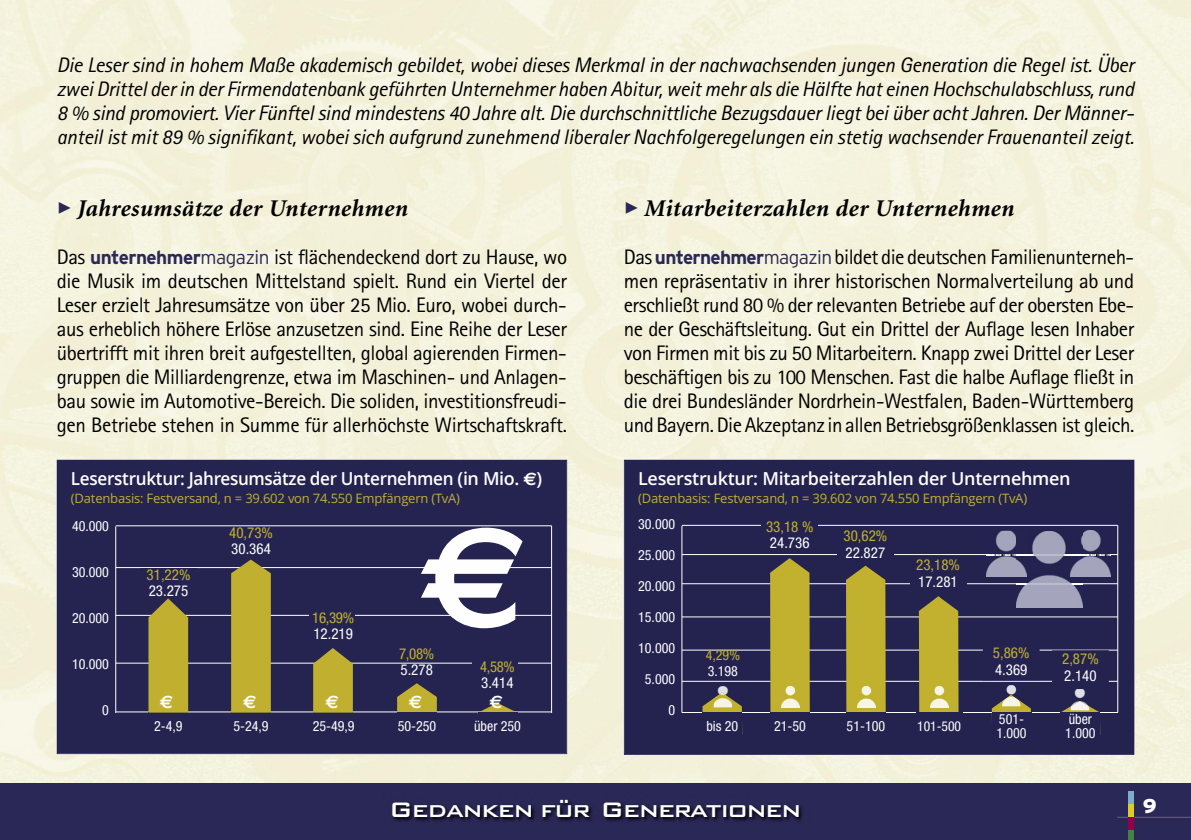
<style>
.page{position:relative;width:1191px;height:840px;background:#fff}
.page>*{position:absolute;margin:0;border:0;box-sizing:border-box;transform-origin:0 0}
.t1{font:700 144.2px "Euro Sans";color:#fefefe}
.t2{font:500 28px "Bank Gothic BT";letter-spacing:-.04em;color:#fff}
.t3{font:italic 700 24px "Minion";letter-spacing:.015em;color:#000}
.t4{font:21px/24px "Rotis Sans Serif";letter-spacing:-.015em;color:#000;text-align:justify}
.t5{font:italic 21px/24px "Rotis Sans Serif";letter-spacing:-.015em;color:#000}
.t6{font:900 20px "Interstate";color:#fff}
.t7{font:600 18px "Open Sans";letter-spacing:-.015em;color:#fefefe;scale:.95 1}
.t8{font:600 18px "Open Sans";letter-spacing:-.015em;color:#fefefe}
.t9{font:700 18px "Euro Sans";color:#fefefe}
.t10{font:condensed 15px/16.4px "Helvetica Neue";color:#c1b12f}
.t11{font:condensed 15px/16px "Helvetica Neue";color:#c1b02f}
.t12{font:condensed 15px "Helvetica Neue";color:#fefefe}
.t13{font:condensed 14px/14px "Helvetica Neue";color:#fefefe}
.t14{font:condensed 14px/16px "Helvetica Neue";color:#c1b12f}
.t15{font:condensed 13.6px "Helvetica Neue";color:#fefefe}
.t16{font:13px "Open Sans";letter-spacing:-.015em;color:#c1b02f}
.t17{font:13px "Open Sans";letter-spacing:-.015em;color:#c1b12f}
.s1{font-family:"FF Dingbests";font-weight:400;font-style:normal;color:#2a2856}
.s2{font-family:"Interstate";font-weight:700;font-size:19px;color:#2a2856}
.s3{font-family:"Interstate";font-weight:300;font-size:19px;color:#2a2856}
.s4{font-family:"Euro Sans";font-weight:700}
.s5{color:#fefefe}
</style>
<div class="page">
<div style="left:0;top:0;width:1191px;height:782px;background:#f4f2dd"></div>
<div style="left:0;top:782px;width:1191px;height:57px;background:#2a2856"></div>
<div style="left:1128px;top:826px;width:6px;height:13px;background:#468043"></div>
<img style="left:392px;top:791px;width:799px;height:39px">
<div style="left:58px;top:460px;width:508px;height:292px;background:#252450"></div>
<div style="left:57px;top:459px;width:510px;height:294px;border:1px solid #252450"></div>
<hr style="left:116px;top:525px;width:436px;height:1px;background:#fefefe">
<hr style="left:116px;top:566px;width:436px;height:1px;background:#fefefe">
<hr style="left:551px;top:525px;width:1px;height:187px;background:#fefefe">
<hr style="left:115px;top:526px;width:1px;height:186px;background:#fefefe">
<hr style="left:116px;top:711px;width:436px;height:1px;background:#fefefe">
<svg style="left:397px;top:683px;width:40px;height:29px"></svg>
<hr style="left:116px;top:662px;width:436px;height:1px;background:#fefefe">
<div style="left:473px;top:657px;width:45px;height:36px;background:#252450"></div>
<svg style="left:478px;top:703px;width:39px;height:9px"></svg>
<hr style="left:116px;top:614px;width:436px;height:1px;background:#fefefe">
<svg style="left:313px;top:648px;width:40px;height:64px;background:#ac9d33"></svg>
<div style="left:309px;top:590px;width:46px;height:36px;background:#252450"></div>
<svg style="left:231px;top:559px;width:40px;height:153px;background:#b8a831"></svg>
<svg style="left:148px;top:598px;width:40px;height:114px;background:#b1a232"></svg>
<div style="left:625px;top:460px;width:508px;height:293px;background:#24234f"></div>
<div style="left:624px;top:459px;width:510px;height:295px;border:1px solid #24234f"></div>
<hr style="left:682px;top:680px;width:435px;height:1px;background:#fefefe">
<hr style="left:682px;top:649px;width:435px;height:1px;background:#fefefe">
<hr style="left:682px;top:616px;width:435px;height:1px;background:#fefefe">
<hr style="left:682px;top:583px;width:435px;height:1px;background:#fefefe">
<hr style="left:682px;top:553px;width:435px;height:1px;background:#fefefe">
<hr style="left:682px;top:524px;width:435px;height:1px;background:#fefefe">
<hr style="left:681px;top:525px;width:1px;height:187px;background:#fefefe">
<hr style="left:1117px;top:525px;width:1px;height:187px;background:#fefefe">
<hr style="left:682px;top:711px;width:435px;height:1px;background:#fefefe">
<svg style="left:702px;top:699px;width:40px;height:13px"></svg>
<img style="left:717px;top:686px;width:12px;height:6px">
<img style="left:713px;top:692px;width:19px;height:15px">
<div style="left:761px;top:517px;width:57px;height:19px;background:#24234f"></div>
<svg style="left:770px;top:558px;width:40px;height:154px;background:#b6a731"></svg>
<img style="left:781px;top:685px;width:18px;height:22px">
<svg style="left:846px;top:565px;width:39px;height:147px;background:#b7a831"></svg>
<img style="left:857px;top:685px;width:18px;height:22px">
<div style="left:837px;top:543px;width:56px;height:20px;background:#24234f"></div>
<div style="left:909px;top:572px;width:57px;height:20px;background:#24234f"></div>
<svg style="left:919px;top:596px;width:39px;height:116px;background:#b5a632"></svg>
<img style="left:930px;top:685px;width:18px;height:22px">
<svg style="left:991px;top:701px;width:40px;height:11px"></svg>
<img style="left:1006px;top:685px;width:11px;height:9px">
<img style="left:1002px;top:694px;width:18px;height:12px">
<div style="left:982px;top:644px;width:57px;height:19px;background:#24234f"></div>
<svg style="left:1060px;top:706px;width:40px;height:6px"></svg>
<div style="left:1052px;top:649px;width:56px;height:20px;background:#24234f"></div>
<div style="left:1052px;top:666px;width:56px;height:20px;background:#24234f"></div>
<img style="left:1074px;top:689px;width:11px;height:11px">
<img style="left:1070px;top:701px;width:19px;height:9px">
<img style="left:986px;top:553px;width:30px;height:23px">
<img style="left:995px;top:530px;width:71px;height:23px">
<img style="left:1081px;top:530px;width:29px;height:46px">
<img style="left:1016px;top:554px;width:66px;height:53px">
<img style="left:1016px;top:583px;width:66px;height:1px">
<img style="left:1026px;top:553px;width:44px;height:1px">
<img style="left:1016px;top:531px;width:10px;height:22px">
<svg style="left:1070px;top:553px;width:40px;height:1px"></svg>
<p class="t5" style="left:57px;top:55px;width:1079px">Die Leser sind in hohem Maße akademisch gebildet, wobei dieses Merkmal in der nachwachsenden jungen Generation die Regel ist. Über zwei Drittel der in der Firmendatenbank geführten Unternehmer haben Abitur, weit mehr als die Hälfte hat einen Hochschulabschluss, rund 8 % sind promoviert. Vier Fünftel sind mindestens 40 Jahre alt. Die durchschnittliche Bezugsdauer liegt bei über acht Jahren. Der Männer&shy;anteil ist mit 89 % signifikant, wobei sich aufgrund zunehmend liberaler Nachfolgeregelungen ein stetig wachsender Frauenanteil zeigt.</p>
<p class="t3" style="left:57px;top:199px;width:352px"><span class="s1">&gt;</span>Jahresumsätze der Unternehmen</p>
<p class="t4" style="left:57px;top:247px;width:512px">Das <span class="s2">unternehmer</span><span class="s3">magazin</span> ist flächendeckend dort zu Hause, wo die Musik im deutschen Mittelstand spielt. Rund ein Viertel der Leser erzielt Jahresumsätze von über 25 Mio. Euro, wobei durch&shy;aus erheblich höhere Erlöse anzusetzen sind. Eine Reihe der Leser übertrifft mit ihren breit aufgestellten, global agierenden Firmen&shy;gruppen die Milliardengrenze, etwa im Maschinen- und Anlagen&shy;bau sowie im Automotive-Bereich. Die soliden, investitionsfreudi&shy;gen Betriebe stehen in Summe für allerhöchste Wirtschaftskraft.</p>
<p class="t7" style="left:71px;top:465px;width:498px">Leserstruktur: Jahresumsätze der Unternehmen (in Mio. <span class="s4">€</span>)</p>
<p class="t16" style="left:71px;top:489px;width:390px">(Datenbasis: Festversand, n = 39.602 von 74.550 Empfängern (TvA)</p>
<p class="t13" style="left:72px;top:520px;width:38px">40.000</p>
<p class="t13" style="left:72px;top:566px;width:38px">30.000</p>
<p class="t13" style="left:72px;top:612px;width:38px">20.000</p>
<p class="t13" style="left:72px;top:658px;width:38px">10.000</p>
<p class="t13" style="left:102px;top:704px;width:8px">0</p>
<p class="t11" style="left:229px;top:525px;width:45px">40,73%<br><span class="s5">30.364</span></p>
<p class="t1" style="left:420px;top:492px;width:110px">€</p>
<p class="t11" style="left:147px;top:568px;width:45px">31,22%<br><span class="s5">23.275</span></p>
<p class="t11" style="left:312px;top:610px;width:43px">16,39%</p>
<p class="t12" style="left:313px;top:628px;width:41px">12.219</p>
<p class="t11" style="left:399px;top:647px;width:37px">7,08%<br><span class="s5">5.278</span></p>
<p class="t11" style="left:480px;top:659px;width:36px">4,58%<br><span class="s5">3.414</span></p>
<p class="t9" style="left:160px;top:691px;width:15px">€</p>
<p class="t9" style="left:243px;top:691px;width:15px">€</p>
<p class="t9" style="left:325px;top:691px;width:15px">€</p>
<p class="t9" style="left:409px;top:691px;width:15px">€</p>
<p class="t9" style="left:489px;top:691px;width:15px">€</p>
<p class="t13" style="left:154px;top:720px;width:30px">2-4,9</p>
<p class="t13" style="left:233px;top:720px;width:37px">5-24,9</p>
<p class="t13" style="left:313px;top:720px;width:43px">25-49,9</p>
<p class="t13" style="left:398px;top:720px;width:40px">50-250</p>
<p class="t13" style="left:474px;top:720px;width:48px">über 250</p>
<p class="t3" style="left:624px;top:199px;width:391px"><span class="s1">&gt;</span> Mitarbeiterzahlen der Unternehmen</p>
<p class="t4" style="left:624px;top:247px;width:512px">Das <span class="s2">unternehmer</span><span class="s3">magazin</span>bildetdiedeutschen Familienunterneh&shy;men repräsentativ in ihrer historischen Normalverteilung ab und erschließt rund 80 % der relevanten Betriebe auf der obersten Ebe&shy;ne der Geschäftsleitung. Gut ein Drittel der Auflage lesen Inhaber von Firmen mit bis zu 50 Mitarbeitern. Knapp zwei Drittel der Leser beschäftigen bis zu 100 Menschen. Fast die halbe Auflage fließt in die drei Bundesländer Nordrhein-Westfalen, Baden-Württemberg undBayern.DieAkzeptanz inallenBetriebsgrößenklassen ist gleich.</p>
<p class="t8" style="left:638px;top:468px;width:434px">Leserstruktur: Mitarbeiterzahlen der Unternehmen</p>
<p class="t17" style="left:638px;top:490px;width:390px">(Datenbasis: Festversand, n = 39.602 von 74.550 Empfängern (TvA)</p>
<p class="t13" style="left:638px;top:517px;width:38px">30.000</p>
<p class="t13" style="left:638px;top:548px;width:38px">25.000</p>
<p class="t13" style="left:638px;top:579px;width:38px">20.000</p>
<p class="t13" style="left:638px;top:610px;width:38px">15.000</p>
<p class="t13" style="left:638px;top:641px;width:38px">10.000</p>
<p class="t13" style="left:645px;top:672px;width:32px">5.000</p>
<p class="t13" style="left:668px;top:703px;width:8px">0</p>
<p class="t10" style="left:766px;top:519px;width:49px">33,18 %<br><span class="s5">24.736</span></p>
<p class="t10" style="left:843px;top:528px;width:45px">30,62%<br><span class="s5">22.827</span></p>
<p class="t10" style="left:916px;top:557px;width:45px;line-height:17px">23,18%<br><span class="s5">17.281</span></p>
<p class="t10" style="left:993px;top:645px;width:38px">5,86%<br><span class="s5">4.369</span></p>
<p class="t10" style="left:1062px;top:651px;width:38px">2,87%<br><span class="s5">2.140</span></p>
<p class="t13" style="left:1065px;top:713px;width:32px">über<br>1.000</p>
<p class="t14" style="left:706px;top:648px;width:36px">4,29%<br><span class="s5">3.198</span></p>
<p class="t15" style="left:917px;top:721px;width:45px">101-500</p>
<p class="t13" style="left:996px;top:713px;width:32px">501-<br>1.000</p>
<p class="t13" style="left:706px;top:720px;width:33px">bis 20</p>
<p class="t13" style="left:774px;top:720px;width:33px">21-50</p>
<p class="t13" style="left:846px;top:720px;width:40px">51-100</p>
<p class="t2" style="left:389px;top:790px;width:414px">Gedanken für Generationen</p>
<p class="t6" style="left:1142px;top:794px;width:15px">9</p>
</div>
